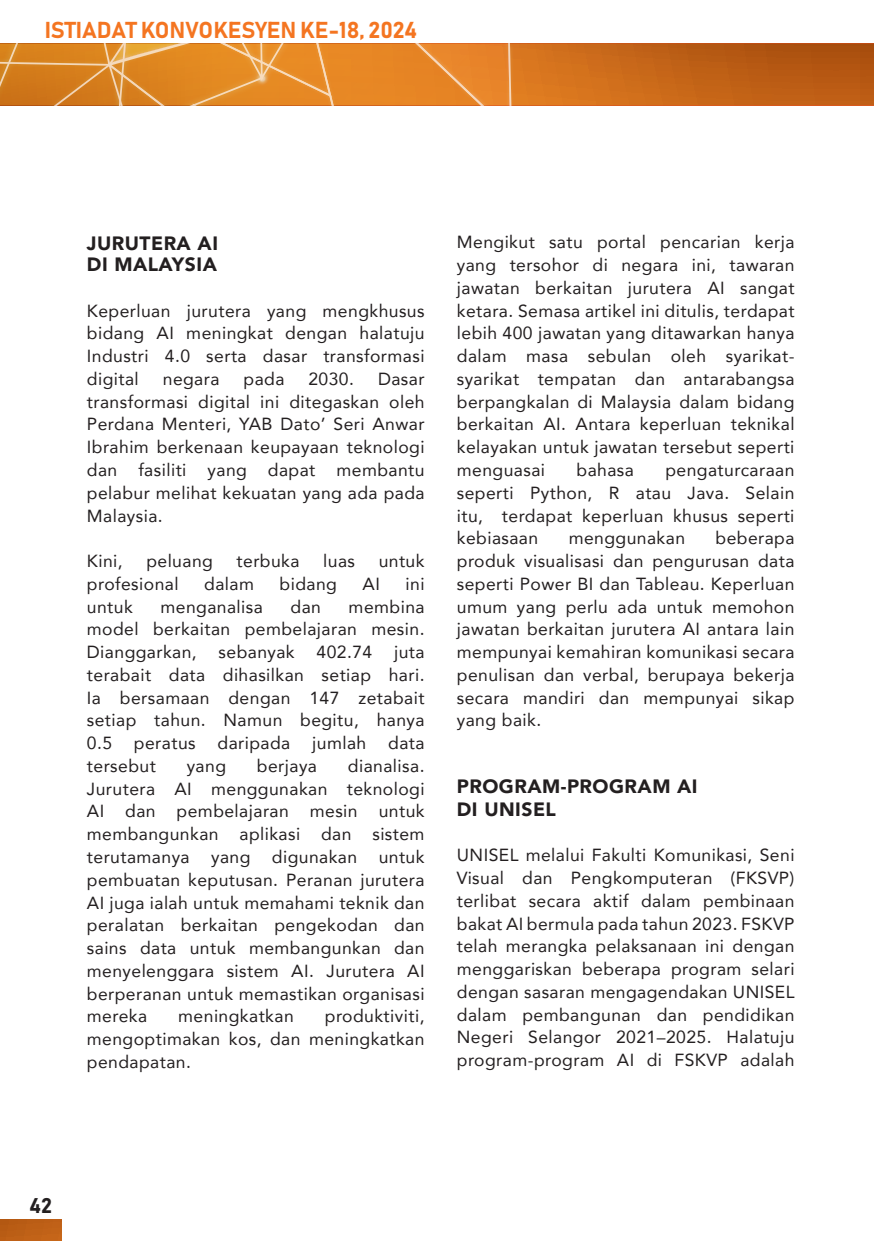
<style>
.page{position:relative;width:874px;height:1241px;background:#fff}
.page>*{position:absolute;margin:0;border:0;box-sizing:border-box;transform-origin:0 0}
.t1{font:22.75px "Bahnschrift";color:#f47521}
.t2{font:21px "Bahnschrift";color:#231f20}
.t3{font:900 19.25px "Avenir";letter-spacing:.025em;color:#231f20}
.t4{font:17.5px/22.8px "Avenir";letter-spacing:.025em;color:#231f20;text-align:justify}
</style>
<div class="page">
<div style="left:0;top:1219px;width:61px;height:21px;background:#bd5f16"></div>
<svg style="left:624px;top:43px;width:249px;height:62px;background:#bc5d14"></svg>
<img style="left:525px;top:43px;width:99px;height:62px">
<img style="left:513px;top:43px;width:12px;height:62px">
<svg style="left:0;top:43px;width:513px;height:62px;background:#e28a2d"></svg>
<svg style="left:873px;top:43px;width:1px;height:62px"></svg>
<h1 class="t1" style="left:45px;top:16px;width:373px">ISTIADAT KONVOKESYEN KE-18, 2024</h1>
<p class="t3" style="left:87px;top:227px;width:133px">JURUTERA AI</p>
<p class="t3" style="left:87px;top:248px;width:131px">DI MALAYSIA</p>
<p class="t4" style="left:87px;top:298px;width:339px">Keperluan jurutera yang mengkhusus bidang AI meningkat dengan halatuju Industri 4.0 serta dasar transformasi digital</p>
<p class="t4" style="left:163px;top:367px;width:58px">negara</p>
<p class="t4" style="left:243px;top:367px;width:42px">pada</p>
<p class="t4" style="left:308px;top:367px;width:47px">2030.</p>
<p class="t4" style="left:87px;top:367px;width:339px;text-indent:291px">Dasar transformasi digital ini ditegaskan oleh Perdana Menteri, YAB Dato’ Seri Anwar Ibrahim berkenaan keupayaan teknologi dan fasiliti yang dapat membantu pelabur melihat kekuatan yang ada pada Malaysia.</p>
<p class="t4" style="left:87px;top:549px;width:37px">Kini,</p>
<p class="t4" style="left:146px;top:549px;width:68px">peluang</p>
<p class="t4" style="left:236px;top:549px;width:64px">terbuka</p>
<p class="t4" style="left:323px;top:549px;width:33px">luas</p>
<p class="t4" style="left:378px;top:549px;width:47px">untuk</p>
<p class="t4" style="left:87px;top:571px;width:93px">profesional</p>
<p class="t4" style="left:204px;top:571px;width:51px">dalam</p>
<p class="t4" style="left:279px;top:571px;width:59px">bidang</p>
<p class="t4" style="left:362px;top:571px;width:19px">AI</p>
<p class="t4" style="left:405px;top:571px;width:21px">ini</p>
<p class="t4" style="left:87px;top:594px;width:47px">untuk</p>
<p class="t4" style="left:160px;top:594px;width:104px">menganalisa</p>
<p class="t4" style="left:290px;top:594px;width:32px">dan</p>
<p class="t4" style="left:87px;top:594px;width:339px;text-indent:261px">membina model berkaitan pembelajaran mesin.<br>Dianggarkan, sebanyak 402.74 juta terabait data dihasilkan setiap hari.<br>Ia bersamaan dengan 147 zetabait setiap tahun. Namun begitu, hanya 0.5 peratus daripada jumlah data tersebut</p>
<p class="t4" style="left:87px;top:753px;width:339px;text-indent:261px">dianalisa.<br>Jurutera AI menggunakan teknologi AI dan pembelajaran mesin untuk membangunkan aplikasi dan sistem terutamanya yang digunakan untuk pembuatan keputusan. Peranan jurutera AI juga ialah untuk memahami teknik dan peralatan berkaitan pengekodan dan sains data untuk membangunkan dan menyelenggara sistem AI. Jurutera AI berperanan untuk memastikan organisasi mereka</p>
<p class="t4" style="left:187px;top:753px;width:41px">yang</p>
<p class="t4" style="left:257px;top:753px;width:62px">berjaya</p>
<p class="t4" style="left:87px;top:1004px;width:339px;text-indent:238px">produktiviti, mengoptimakan kos, dan meningkatkan pendapatan.</p>
<p class="t4" style="left:178px;top:1004px;width:117px">meningkatkan</p>
<p class="t4" style="left:456px;top:230px;width:339px">Mengikut satu portal pencarian kerja yang tersohor di negara ini, tawaran jawatan berkaitan jurutera AI sangat ketara. Semasa artikel ini ditulis, terdapat lebih 400 jawatan yang ditawarkan hanya dalam masa sebulan oleh syarikat&shy;syarikat tempatan dan antarabangsa berpangkalan di Malaysia dalam bidang berkaitan AI. Antara keperluan teknikal kelayakan untuk jawatan tersebut seperti menguasai</p>
<p class="t4" style="left:576px;top:458px;width:59px">bahasa</p>
<p class="t4" style="left:456px;top:458px;width:339px;text-indent:208px">pengaturcaraan seperti Python, R atau Java. Selain itu, terdapat keperluan khusus seperti kebiasaan</p>
<p class="t4" style="left:456px;top:526px;width:339px;text-indent:258px">beberapa produk visualisasi dan pengurusan data seperti Power BI dan Tableau. Keperluan umum yang perlu ada untuk memohon jawatan berkaitan jurutera AI antara lain mempunyai kemahiran komunikasi secara penulisan dan verbal, berupaya bekerja secara mandiri dan mempunyai sikap yang baik.</p>
<p class="t4" style="left:568px;top:526px;width:118px">menggunakan</p>
<p class="t3" style="left:456px;top:769px;width:242px">PROGRAM-PROGRAM AI</p>
<p class="t3" style="left:456px;top:792px;width:101px">DI UNISEL</p>
<p class="t4" style="left:456px;top:843px;width:339px">UNISEL melalui Fakulti Komunikasi, Seni Visual dan Pengkomputeran (FKSVP) terlibat secara aktif dalam pembinaan bakat AI bermula pada tahun 2023. FSKVP telah merangka pelaksanaan ini dengan menggariskan beberapa program selari dengan sasaran mengagendakan UNISEL dalam pembangunan dan pendidikan Negeri Selangor 2021–2025. Halatuju program-program AI di FSKVP adalah</p>
<p class="t2" style="left:29px;top:1192px;width:24px">42</p>
</div>
